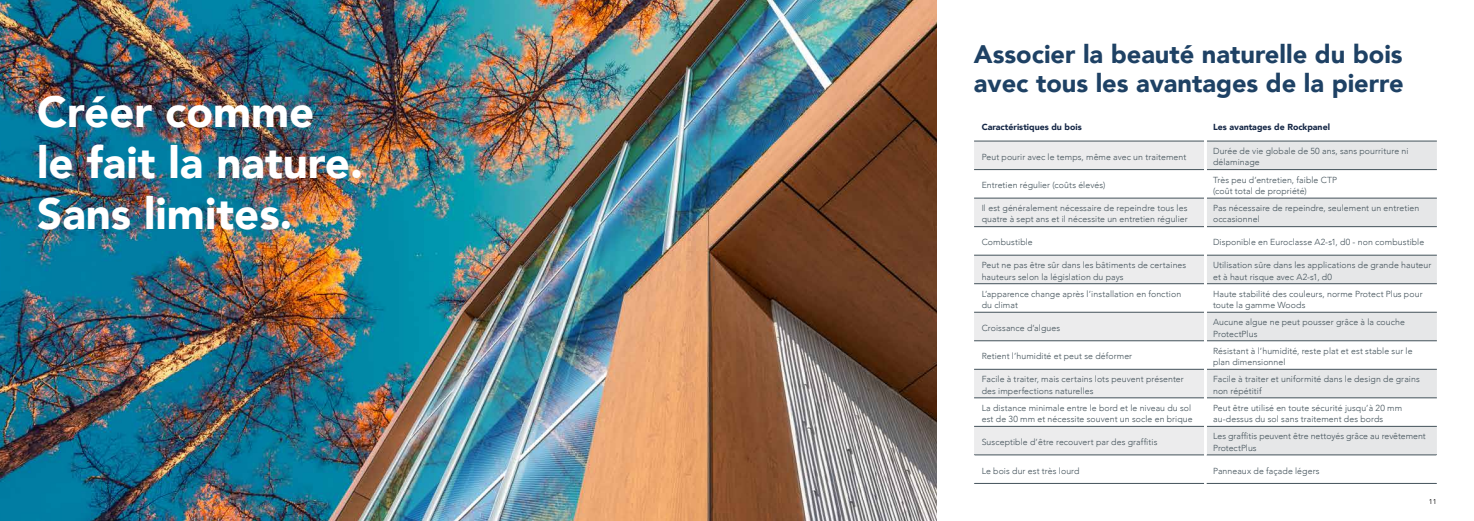
<style>
.page{position:relative;width:1474px;height:521px;background:#fff}
.page>*{position:absolute;margin:0;border:0;box-sizing:border-box;transform-origin:0 0}
.t1{font:900 43.75px/50.8px "Avenir";color:#fff}
.t2{font:900 25.38px/29.8px "Avenir";color:#1e4164}
.t3{font:300 8.75px/11.4px "Avenir";letter-spacing:.01em;color:#43525a}
.t4{font:900 8.75px "Avenir";color:#152746}
.t5{font:7px "Avenir";color:#000}
</style>
<div class="page">
<img style="left:0;top:0;width:936px;height:521px">
<svg style="left:974px;top:142px;width:230px;height:313px;fill:#ececed"></svg>
<svg style="left:1206px;top:142px;width:230px;height:313px;fill:#e6e7e8"></svg>
<hr style="left:974px;top:455px;width:231px;height:1px;background:#43525a">
<hr style="left:1205px;top:455px;width:231px;height:1px;background:#43525a">
<hr style="left:974px;top:483px;width:231px;height:1px;background:#43525a">
<hr style="left:1205px;top:483px;width:231px;height:1px;background:#43525a">
<hr style="left:974px;top:141px;width:230px;height:1px;background:#43525a">
<hr style="left:1206px;top:141px;width:230px;height:1px;background:#43525a">
<hr style="left:1206px;top:169px;width:230px;height:1px;background:#43525a">
<hr style="left:1206px;top:426px;width:230px;height:1px;background:#43525a">
<hr style="left:1206px;top:198px;width:230px;height:1px;background:#43525a">
<hr style="left:1206px;top:226px;width:230px;height:1px;background:#43525a">
<hr style="left:1206px;top:255px;width:230px;height:1px;background:#43525a">
<hr style="left:1206px;top:283px;width:230px;height:1px;background:#43525a">
<hr style="left:1206px;top:312px;width:230px;height:1px;background:#43525a">
<hr style="left:1206px;top:341px;width:230px;height:1px;background:#43525a">
<hr style="left:1206px;top:369px;width:230px;height:1px;background:#43525a">
<hr style="left:1206px;top:398px;width:230px;height:1px;background:#43525a">
<hr style="left:974px;top:169px;width:230px;height:1px;background:#43525a">
<hr style="left:974px;top:426px;width:230px;height:1px;background:#43525a">
<hr style="left:974px;top:198px;width:230px;height:1px;background:#43525a">
<hr style="left:974px;top:226px;width:230px;height:1px;background:#43525a">
<hr style="left:974px;top:255px;width:230px;height:1px;background:#43525a">
<hr style="left:974px;top:283px;width:230px;height:1px;background:#43525a">
<hr style="left:974px;top:312px;width:230px;height:1px;background:#43525a">
<hr style="left:974px;top:341px;width:230px;height:1px;background:#43525a">
<hr style="left:974px;top:369px;width:230px;height:1px;background:#43525a">
<hr style="left:974px;top:398px;width:230px;height:1px;background:#43525a">
<hr style="left:1204px;top:139px;width:2px;height:350px;background:#fff">
<h1 class="t1" style="left:37px;top:86px;width:327px">Créer comme<br>le fait la nature.<br>Sans limites.</h1>
<h2 class="t2" style="left:974px;top:38px;width:431px">Associer la beauté naturelle du bois avec tous les avantages de la pierre</h2>
<p class="t4" style="left:981px;top:119px;width:101px">Caractéristiques du bois</p>
<p class="t4" style="left:1213px;top:119px;width:118px">Les avantages de Rockpanel</p>
<p class="t3" style="left:981px;top:151px;width:206px">Peut pourir avec le temps, même avec un traitement</p>
<p class="t3" style="left:1213px;top:145px;width:197px">Durée de vie globale de 50 ans, sans pourriture ni délaminage</p>
<p class="t3" style="left:981px;top:180px;width:125px">Entretien régulier (coûts élevés)</p>
<p class="t3" style="left:1213px;top:174px;width:126px">Très peu d’entretien, faible CTP (coût total de propriété)</p>
<p class="t3" style="left:981px;top:202px;width:207px">Il est généralement nécessaire de repeindre tous les quatre à sept ans et il nécessite un entretien régulier</p>
<p class="t3" style="left:1213px;top:202px;width:208px">Pas nécessaire de repeindre, seulement un entretien occasionnel</p>
<p class="t3" style="left:981px;top:237px;width:53px">Combustible</p>
<p class="t3" style="left:1213px;top:237px;width:213px">Disponible en Euroclasse A2-s1, d0 - non combustible</p>
<p class="t3" style="left:981px;top:259px;width:206px">Peut ne pas être sûr dans les bâtiments de certaines hauteurs selon la législation du pays</p>
<p class="t3" style="left:1213px;top:259px;width:220px">Utilisation sûre dans les applications de grande hauteur et à haut risque avec A2-s1, d0</p>
<p class="t3" style="left:981px;top:288px;width:201px">L’apparence change après l’installation en fonction du climat</p>
<p class="t3" style="left:1213px;top:288px;width:211px">Haute stabilité des couleurs, norme Protect Plus pour toute la gamme Woods</p>
<p class="t3" style="left:981px;top:322px;width:80px">Croissance d’algues</p>
<p class="t3" style="left:1213px;top:316px;width:193px">Aucune algue ne peut pousser grâce à la couche<br>ProtectPlus</p>
<p class="t3" style="left:981px;top:351px;width:152px">Retient l’humidité et peut se déformer</p>
<p class="t3" style="left:1213px;top:345px;width:201px">Résistant à l’humidité, reste plat et est stable sur le plan dimensionnel</p>
<p class="t3" style="left:981px;top:373px;width:204px">Facile à traiter, mais certains lots peuvent présenter des imperfections naturelles</p>
<p class="t3" style="left:1213px;top:373px;width:208px">Facile à traiter et uniformité dans le design de grains non répétitif</p>
<p class="t3" style="left:981px;top:402px;width:212px">La distance minimale entre le bord et le niveau du sol est de 30 mm et nécessite souvent un socle en brique</p>
<p class="t3" style="left:1213px;top:402px;width:190px">Peut être utilisé en toute sécurité jusqu’à 20 mm au-dessus du sol sans traitement des bords</p>
<p class="t3" style="left:981px;top:436px;width:177px">Susceptible d’être recouvert par des graffitis</p>
<p class="t3" style="left:1213px;top:431px;width:214px">Les graffitis peuvent être nettoyés grâce au revêtement<br>ProtectPlus</p>
<p class="t3" style="left:981px;top:465px;width:99px">Le bois dur est très lourd</p>
<p class="t3" style="left:1213px;top:465px;width:108px">Panneaux de façade légers</p>
<p class="t5" style="left:1428px;top:497px;width:9px">11</p>
</div>
